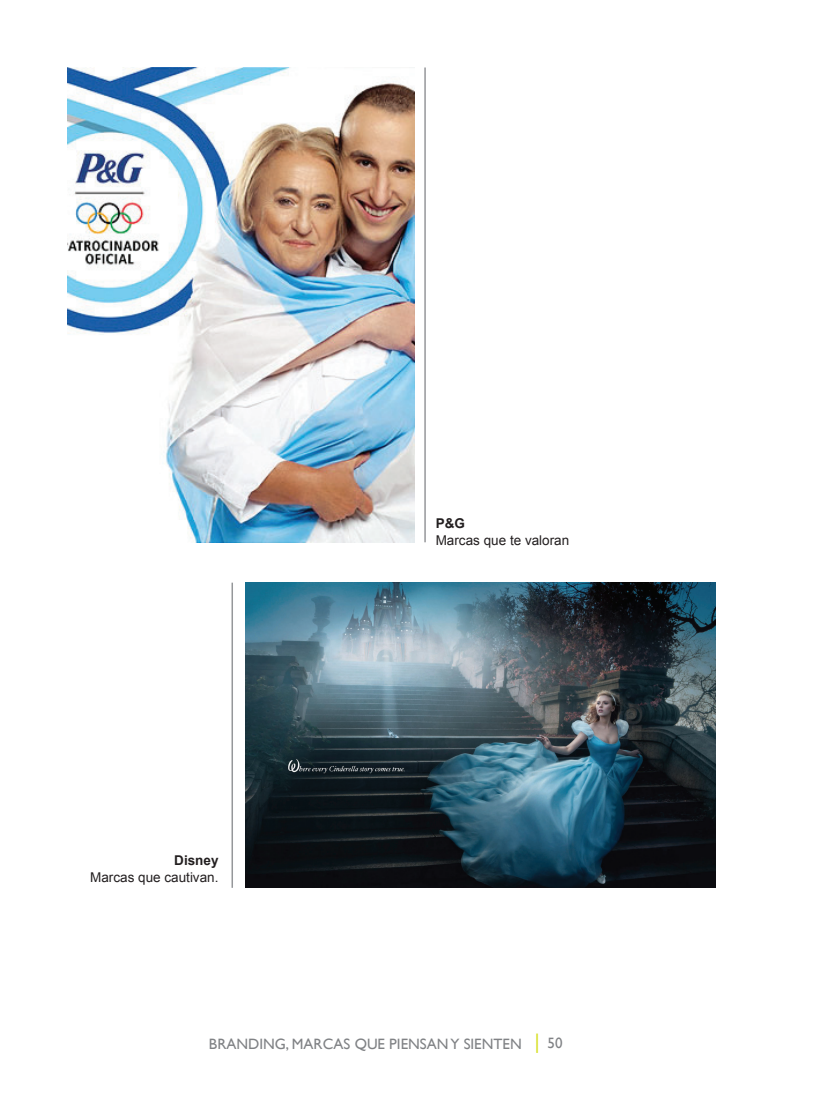
<style>
.page{position:relative;width:837px;height:1107px;background:#fff}
.page>*{position:absolute;margin:0;border:0;box-sizing:border-box;transform-origin:0 0}
.t1{font:15px "Gill Sans";color:#808285}
.t2{font:13.5px "Arial";color:#231f20}
.t3{font:700 13.5px "Arial";color:#231f20}
.s1{font-family:"Century Gothic";font-size:21px;color:#d6df21}
.s2{font-family:"Century Gothic";color:#fff}
</style>
<div class="page">
<img style="left:68px;top:68px;width:346px;height:474px">
<img style="left:246px;top:583px;width:470px;height:305px">
<hr style="left:232px;top:583px;width:1px;height:305px;background:#95979a">
<hr style="left:424px;top:67px;width:2px;height:475px;background:#95979a">
<p class="t3" style="left:174px;top:852px;width:46px">Disney</p>
<p class="t2" style="left:90px;top:868px;width:130px">Marcas que cautivan.</p>
<p class="t3" style="left:436px;top:515px;width:31px">P&amp;G</p>
<p class="t2" style="left:436px;top:531px;width:135px">Marcas que te valoran</p>
<p class="t1" style="left:209px;top:1035px;width:367px">BRANDING, MARCAS QUE PIENSAN Y SIENTEN <span class="s1">|</span> 50 <span class="s2">X</span></p>
</div>
